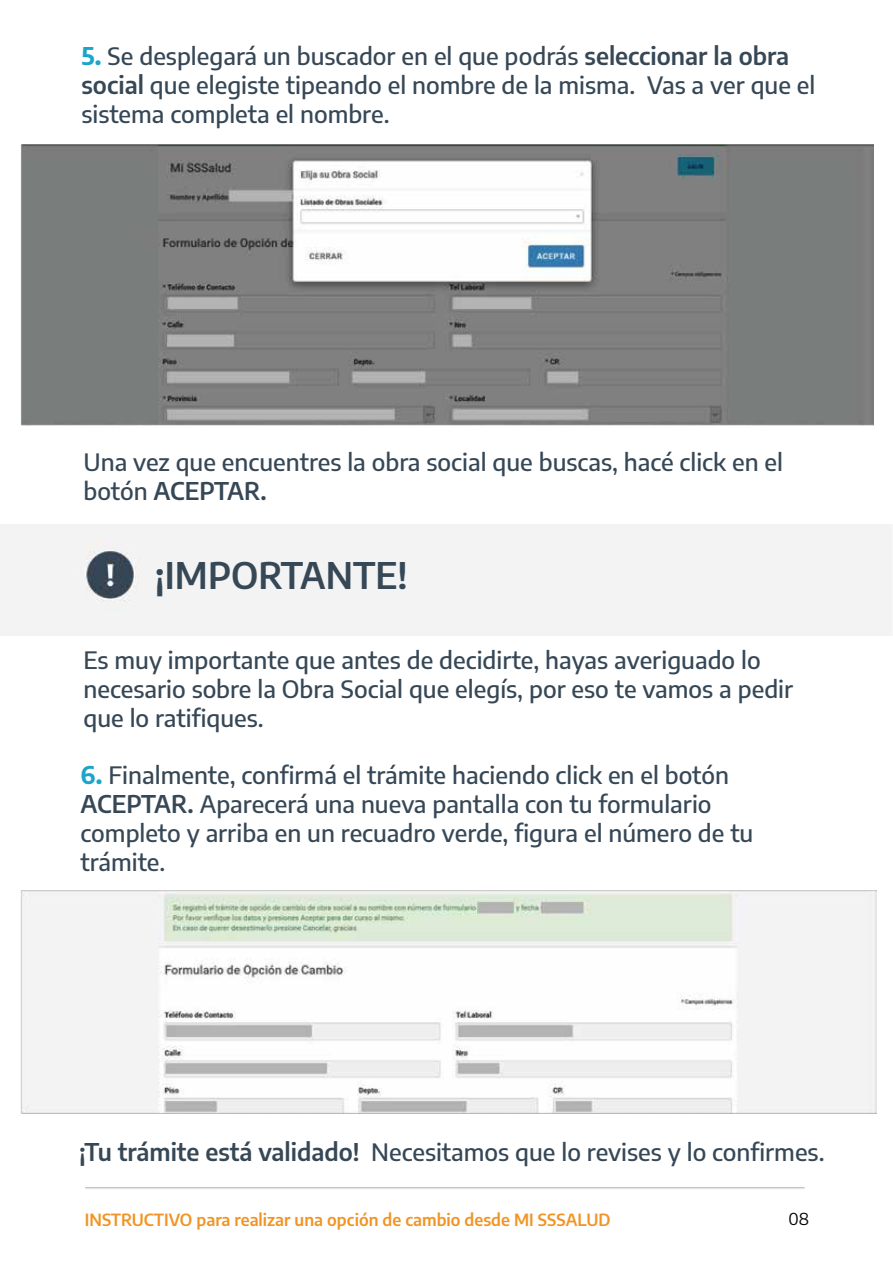
<style>
.page{position:relative;width:893px;height:1263px;background:#fff}
.page>*{position:absolute;margin:0;border:0;box-sizing:border-box;transform-origin:0 0}
.t1{font:600 36px "Encode Sans";color:#364756}
.t2{font:500 24px/28.8px "Encode Sans";color:#364756}
.t3{font:600 16.5px "Encode Sans";color:#f19425}
.t4{font:16.5px "Encode Sans";color:#000}
.s1{font-weight:700;color:#1aa5c9}
.s2{font-weight:600}
</style>
<div class="page">
<div style="left:0;top:525px;width:892px;height:110px;background:#f3f3f3"></div>
<img style="left:21px;top:144px;width:852px;height:281px">
<img style="left:21px;top:890px;width:856px;height:224px">
<p class="t2" style="left:82px;top:41px;width:735px"><span class="s1">5.</span> Se desplegará un buscador en el que podrás <span class="s2">seleccionar la obra social</span> que elegiste tipeando el nombre de la misma. Vas a ver que el sistema completa el nombre.</p>
<p class="t2" style="left:84px;top:446px;width:701px">Una vez que encuentres la obra social que buscas, hacé click en el botón <span class="s2">ACEPTAR.</span></p>
<h1 class="t1" style="left:155px;top:550px;width:254px">¡IMPORTANTE!</h1>
<p class="t2" style="left:84px;top:644px;width:711px">Es muy importante que antes de decidirte, hayas averiguado lo necesario sobre la Obra Social que elegís, por eso te vamos a pedir que lo ratifiques.</p>
<p class="t2" style="left:81px;top:760px;width:674px"><span class="s1">6.</span> Finalmente, confirmá el trámite haciendo click en el botón <span class="s2">ACEPTAR.</span> Aparecerá una nueva pantalla con tu formulario completo y arriba en un recuadro verde, figura el número de tu trámite.</p>
<p class="t2" style="left:79px;top:1137px;width:747px"><span class="s2">¡Tu trámite está validado!</span> Necesitamos que lo revises y lo confirmes.</p>
<p class="t3" style="left:85px;top:1208px;width:527px">INSTRUCTIVO para realizar una opción de cambio desde MI SSSALUD</p>
<p class="t4" style="left:788px;top:1207px;width:22px">08</p>
</div>
